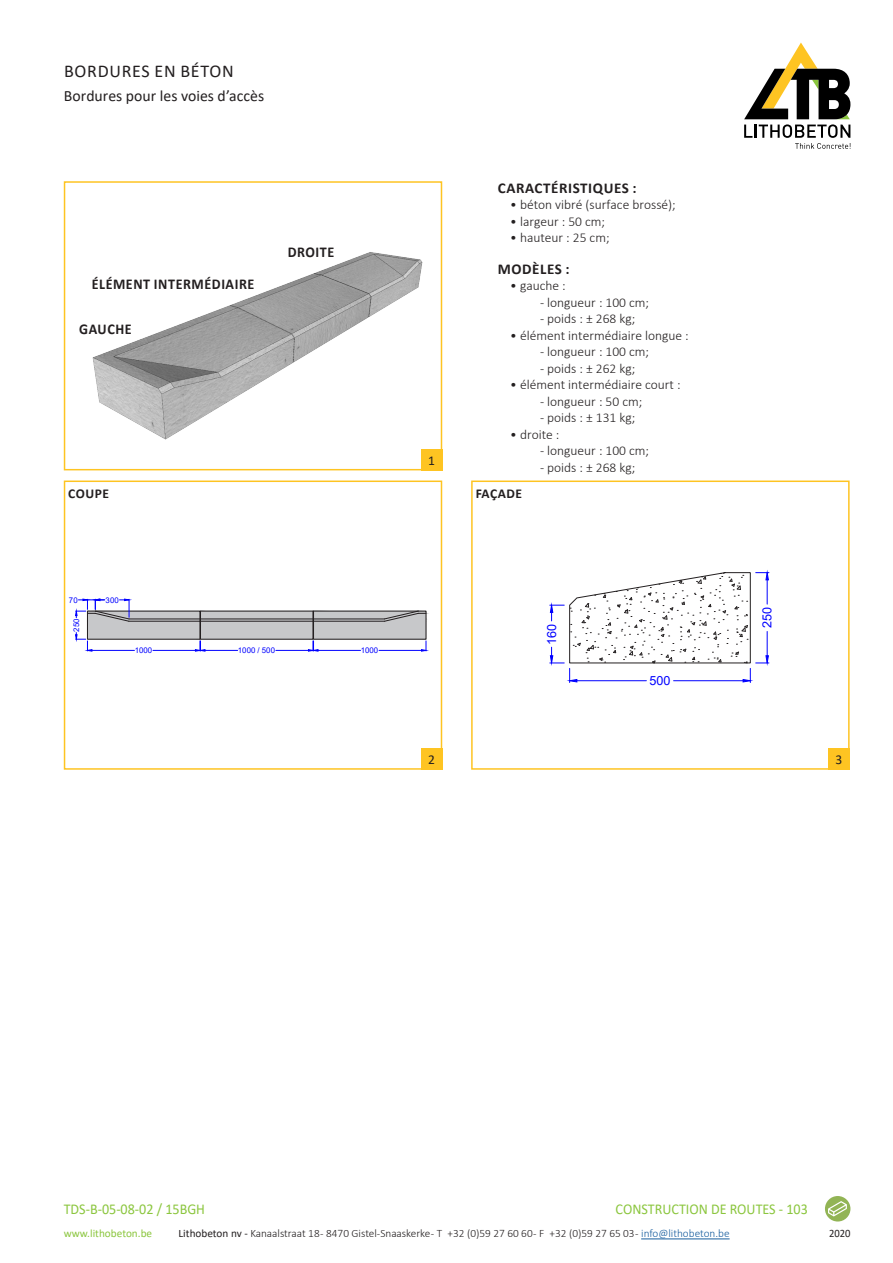
<style>
.page{position:relative;width:893px;height:1263px;background:#fff}
.page>*{position:absolute;margin:0;border:0;box-sizing:border-box;transform-origin:0 0}
.FICHETITEL_Wegenbouw{font:18px "Calibri";letter-spacing:.04em;color:#231f20}
.FICHE_SUBTITEL{font:15.75px "Calibri";color:#231f20}
.t1{font:15px "Calibri";color:#8bc63e;scale:.94 1}
.tekst_titel{font:700 15px "Calibri";letter-spacing:.04em;color:#231f20;scale:.94 1}
.tekst_titel-2{font:700 15px "Calibri";letter-spacing:.04em;color:#231f20}
.opsomming{font:300 13.5px "Calibri";color:#231f20}
.TEKSTITEL{font:700 13.5px "Calibri";letter-spacing:.04em;color:#231f20}
.tekst{font:13.5px "Calibri";color:#231f20}
.t2{font:12.6px "Arial";color:#00f}
.t3{font:300 11.25px "Calibri";color:#231f20}
.t4{font:11.25px "Calibri";color:#8bc63e}
.t5{font:11.25px "Calibri";color:#231f20;scale:.94 1}
.t6{font:7.8px "Arial";color:#00f}
.s1{font-weight:400}
.s2{color:#175d9e}
</style>
<div class="page">
<svg style="left:744px;top:43px;width:107px;height:106px"></svg>
<hr style="left:641px;top:1238px;width:89px;height:1px;background:#175d9e">
<div style="left:825px;top:1196px;width:25px;height:25px;background:#92b455;border-radius:50%"></div>
<svg style="left:828px;top:1201px;width:19px;height:15px"></svg>
<svg style="left:75px;top:598px;width:352px;height:54px"></svg>
<div style="left:64px;top:480px;width:378px;height:290px;border:2px solid #fec422"></div>
<svg style="left:550px;top:572px;width:219px;height:111px"></svg>
<div style="left:471px;top:480px;width:379px;height:290px;border:2px solid #fec422"></div>
<img style="left:92px;top:252px;width:331px;height:188px">
<div style="left:64px;top:181px;width:378px;height:289px;border:2px solid #fec422"></div>
<div style="left:421px;top:748px;width:21px;height:22px;background:#fec422"></div>
<div style="left:828px;top:748px;width:22px;height:22px;background:#fec422"></div>
<div style="left:421px;top:449px;width:21px;height:21px;background:#fec422"></div>
<p class="FICHETITEL_Wegenbouw" style="left:64px;top:59px;width:171px">BORDURES EN BÉTON</p>
<p class="FICHE_SUBTITEL" style="left:64px;top:85px;width:202px">Bordures pour les voies d’accès</p>
<p class="tekst_titel" style="left:92px;top:273px;width:175px">ÉLÉMENT INTERMÉDIAIRE</p>
<p class="tekst_titel" style="left:79px;top:319px;width:57px">GAUCHE</p>
<p class="tekst_titel" style="left:288px;top:241px;width:51px">DROITE</p>
<p class="tekst" style="left:428px;top:451px;width:8px">1</p>
<p class="tekst_titel-2" style="left:498px;top:177px;width:140px">CARACTÉRISTIQUES :</p>
<p class="opsomming" style="left:510px;top:196px;width:167px">• béton vibré (surface brossé);</p>
<p class="opsomming" style="left:510px;top:213px;width:96px">• largeur : 50 cm;</p>
<p class="opsomming" style="left:510px;top:229px;width:101px">• hauteur : 25 cm;</p>
<p class="tekst_titel-2" style="left:498px;top:258px;width:73px">MODÈLES :</p>
<p class="opsomming" style="left:510px;top:277px;width:57px">• gauche :</p>
<p class="opsomming" style="left:540px;top:294px;width:111px">- longueur : 100 cm;</p>
<p class="opsomming" style="left:540px;top:310px;width:97px">- poids : ± 268 kg;</p>
<p class="opsomming" style="left:510px;top:327px;width:180px">• élément intermédiaire longue :</p>
<p class="opsomming" style="left:540px;top:343px;width:111px">- longueur : 100 cm;</p>
<p class="opsomming" style="left:540px;top:360px;width:97px">- poids : ± 262 kg;</p>
<p class="opsomming" style="left:510px;top:376px;width:172px">• élément intermédiaire court :</p>
<p class="opsomming" style="left:540px;top:393px;width:104px">- longueur : 50 cm;</p>
<p class="opsomming" style="left:540px;top:409px;width:97px">- poids : ± 131 kg;</p>
<p class="opsomming" style="left:510px;top:426px;width:51px">• droite :</p>
<p class="opsomming" style="left:540px;top:442px;width:111px">- longueur : 100 cm;</p>
<p class="opsomming" style="left:540px;top:459px;width:97px">- poids : ± 268 kg;</p>
<p class="TEKSTITEL" style="left:68px;top:484px;width:42px">COUPE</p>
<p class="TEKSTITEL" style="left:476px;top:484px;width:48px">FAÇADE</p>
<p class="t6" style="left:69px;top:594px;width:10px">70</p>
<p class="t6" style="left:106px;top:594px;width:15px">300</p>
<p class="t6" style="left:71px;top:632px;width:15px;rotate:-90deg">250</p>
<p class="t6" style="left:135px;top:645px;width:19px">1000</p>
<p class="t6" style="left:238px;top:645px;width:39px">1000 / 500</p>
<p class="t6" style="left:361px;top:645px;width:19px">1000</p>
<p class="t2" style="left:543px;top:645px;width:23px;rotate:-90deg">160</p>
<p class="t2" style="left:649px;top:672px;width:23px">500</p>
<p class="t2" style="left:758px;top:628px;width:23px;rotate:-90deg">250</p>
<p class="tekst" style="left:428px;top:750px;width:8px">2</p>
<p class="tekst" style="left:835px;top:750px;width:8px">3</p>
<p class="t1" style="left:64px;top:1199px;width:152px">TDS-B-05-08-02 / 15BGH</p>
<p class="t1" style="left:616px;top:1198px;width:206px">CONSTRUCTION DE ROUTES - 103</p>
<p class="t4" style="left:64px;top:1226px;width:90px">www.lithobeton.be</p>
<p class="t3" style="left:179px;top:1227px;width:552px"><span class="s1">Lithobeton nv -</span> Kanaalstraat 18 - 8470 Gistel-Snaaskerke - T +32 (0)59 27 60 60 - F +32 (0)59 27 65 03 - <span class="s2">info@lithobeton.be</span></p>
<p class="t5" style="left:829px;top:1226px;width:24px">2020</p>
</div>
